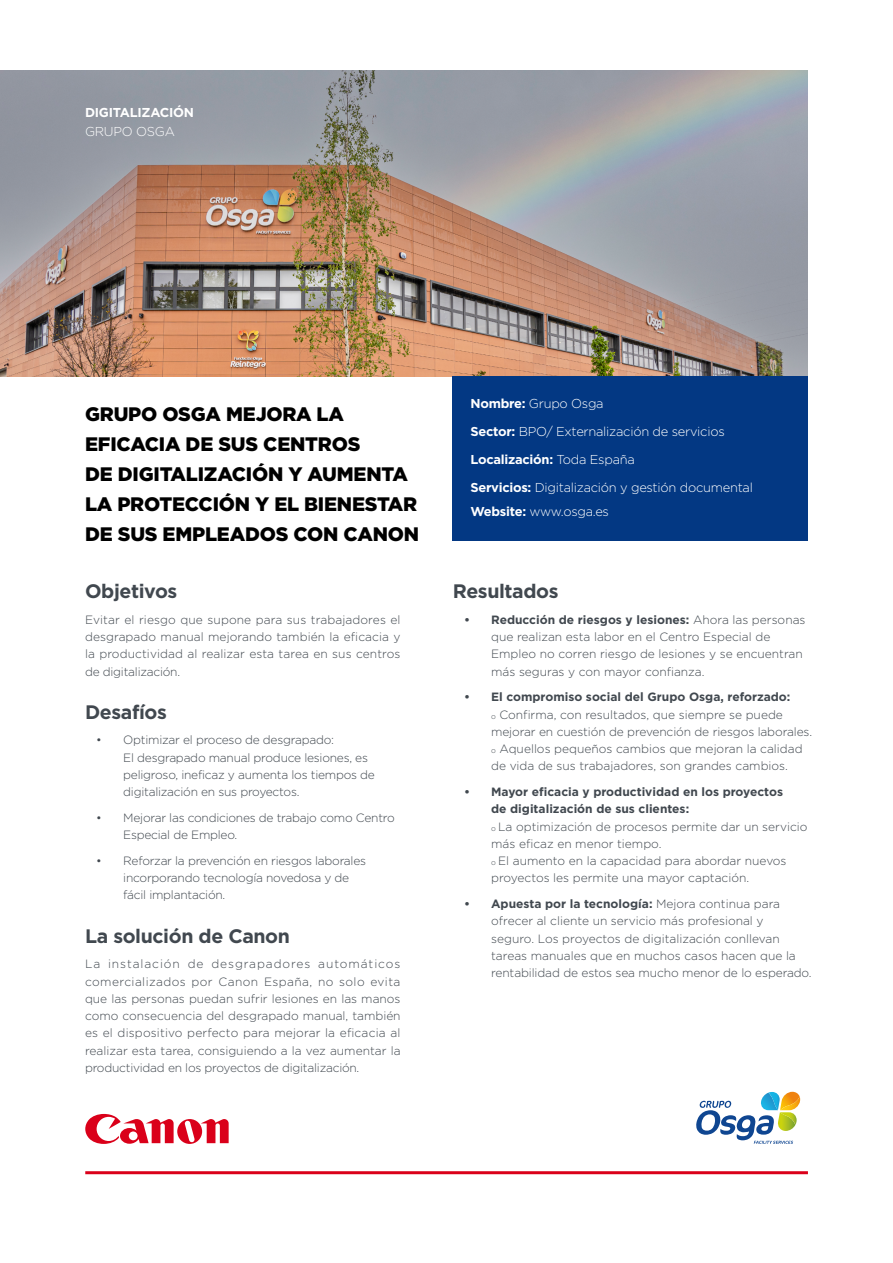
<style>
.page{position:relative;width:893px;height:1263px;background:#fff}
.page>*{position:absolute;margin:0;border:0;box-sizing:border-box;transform-origin:0 0}
.t1{font:900 19.5px/30px "Gotham";letter-spacing:-.01em;color:#000}
.t2{font:700 19.5px "Gotham";letter-spacing:-.02em;color:#41484f}
.t3{font:300 12.9px/28px "Gotham";letter-spacing:-.02em;color:#fff}
.t4{font:700 12.9px "Gotham";letter-spacing:-.02em;color:#fff}
.t5{font:300 12px/17.2px "Gotham";letter-spacing:-.01em;color:#41484f}
.s1{font-weight:700}
.s2{font-size:7.5px}
</style>
<div class="page">
<img style="left:0;top:71px;width:808px;height:305px">
<div style="left:453px;top:376px;width:355px;height:165px;background:#033883"></div>
<svg style="left:85px;top:1114px;width:144px;height:30px"></svg>
<hr style="left:85px;top:1171px;width:723px;height:3px;background:#da001a">
<svg style="left:696px;top:1092px;width:104px;height:52px"></svg>
<p class="t4" style="left:85px;top:104px;width:110px">DIGITALIZACIÓN</p>
<p class="t3" style="left:85px;top:117px;width:91px">GRUPO OSGA</p>
<h1 class="t1" style="left:85px;top:399px;width:336px">GRUPO OSGA MEJORA LA<br>EFICACIA DE SUS CENTROS<br>DE DIGITALIZACIÓN Y AUMENTA<br>LA PROTECCIÓN Y EL BIENESTAR<br>DE SUS EMPLEADOS CON CANON</h1>
<h1 class="t2" style="left:85px;top:578px;width:94px">Objetivos</h1>
<p class="t5" style="left:85px;top:611px;width:317px;text-align:justify">Evitar el riesgo que supone para sus trabajadores el desgrapado manual mejorando también la eficacia y la productividad al realizar esta tarea en sus centros de digitalización.</p>
<h1 class="t2" style="left:85px;top:699px;width:83px">Desafíos</h1>
<p class="t5" style="left:123px;top:731px;width:253px;text-indent:-27px">• Optimizar el proceso de desgrapado:<br>El desgrapado manual produce lesiones, es peligroso, ineficaz y aumenta los tiempos de digitalización en sus proyectos.</p>
<p class="t5" style="left:123px;top:809px;width:273px;text-indent:-27px">• Mejorar las condiciones de trabajo como Centro<br>Especial de Empleo.</p>
<p class="t5" style="left:123px;top:852px;width:244px;text-indent:-27px">• Reforzar la prevención en riesgos laborales incorporando tecnología novedosa y de fácil implantación.</p>
<h1 class="t2" style="left:85px;top:923px;width:206px">La solución de Canon</h1>
<p class="t5" style="left:85px;top:955px;width:317px;text-align:justify">La instalación de desgrapadores automáticos comercializados por Canon España, no solo evita que las personas puedan sufrir lesiones en las manos como consecuencia del desgrapado manual, también es el dispositivo perfecto para mejorar la eficacia al realizar esta tarea, consiguiendo a la vez aumentar la productividad en los proyectos de digitalización.</p>
<p class="t3" style="left:470px;top:389px;width:284px"><span class="s1">Nombre:</span> Grupo Osga<br><span class="s1">Sector:</span> BPO/ Externalización de servicios <span class="s1">Localización:</span> Toda España<br><span class="s1">Servicios:</span> Digitalización y gestión documental</p>
<p class="t3" style="left:470px;top:497px;width:140px"><span class="s1">Website:</span> www.osga.es</p>
<h1 class="t2" style="left:453px;top:578px;width:107px">Resultados</h1>
<p class="t5" style="left:491px;top:611px;width:316px;text-indent:-27px"><span class="s1">• Reducción de riesgos y lesiones:</span> Ahora las personas que realizan esta labor en el Centro Especial de Empleo no corren riesgo de lesiones y se encuentran más seguras y con mayor confianza.</p>
<p class="t5" style="left:491px;top:688px;width:322px;text-indent:-27px"><span class="s1">• El compromiso social del Grupo Osga, reforzado:<br></span><span class="s2">o</span> Confirma, con resultados, que siempre se puede mejorar en cuestión de prevención de riesgos laborales. <span class="s2">o</span> Aquellos pequeños cambios que mejoran la calidad de vida de sus trabajadores, son grandes cambios.</p>
<p class="t5" style="left:491px;top:783px;width:318px;text-indent:-27px"><span class="s1">• Mayor eficacia y productividad en los proyectos<br>de digitalización de sus clientes:<br></span><span class="s2">o</span> La optimización de procesos permite dar un servicio más eficaz en menor tiempo.<br><span class="s2">o</span> El aumento en la capacidad para abordar nuevos proyectos les permite una mayor captación.</p>
<p class="t5" style="left:491px;top:895px;width:322px;text-indent:-27px"><span class="s1">• Apuesta por la tecnología:</span> Mejora continua para ofrecer al cliente un servicio más profesional y<br>seguro. Los proyectos de digitalización conllevan tareas manuales que en muchos casos hacen que la rentabilidad de estos sea mucho menor de lo esperado.</p>
</div>
